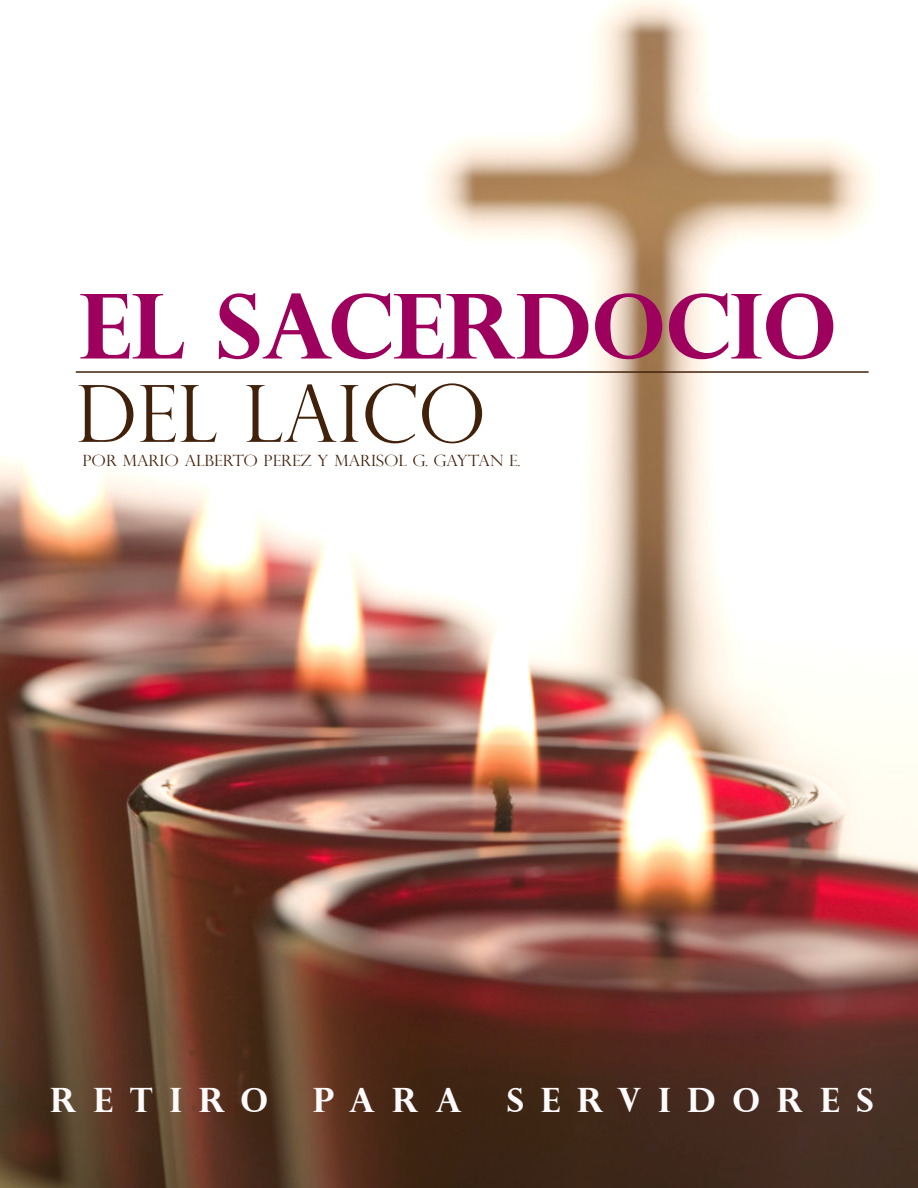
<style>
.page{position:relative;width:918px;height:1188px;background:#fff}
.page>*{position:absolute;margin:0;border:0;box-sizing:border-box;transform-origin:0 0}
.t1{font:700 89.7px "Perpetua Titling";color:#9e005d}
.t2{font:300 78.9px "Perpetua Titling";color:#42210b}
.t3{font:700 33.6px "Perpetua Titling";letter-spacing:.5em;color:#fcfafb}
.t4{font:300 15.45px "Perpetua Titling";color:#42210b;scale:1.08 1}
</style>
<div class="page">
<img style="left:0;top:0;width:918px;height:1188px">
<hr style="left:76px;top:371px;width:793px;height:2px;background:#42210b">
<h1 class="t1" style="left:79px;top:271px;width:759px">EL SACERDOCIO</h1>
<h2 class="t2" style="left:76px;top:366px;width:412px">DEL LAICO</h2>
<p class="t4" style="left:83px;top:451px;width:407px">POR MARIO ALBERTO PEREZ Y MARISOL G. GAYTAN E.</p>
<h3 class="t3" style="left:50px;top:1079px;width:219px">RETIRO</h3>
<h3 class="t3" style="left:313px;top:1079px;width:150px">PARA</h3>
<h3 class="t3" style="left:507px;top:1079px;width:368px">SERVIDORES</h3>
</div>
